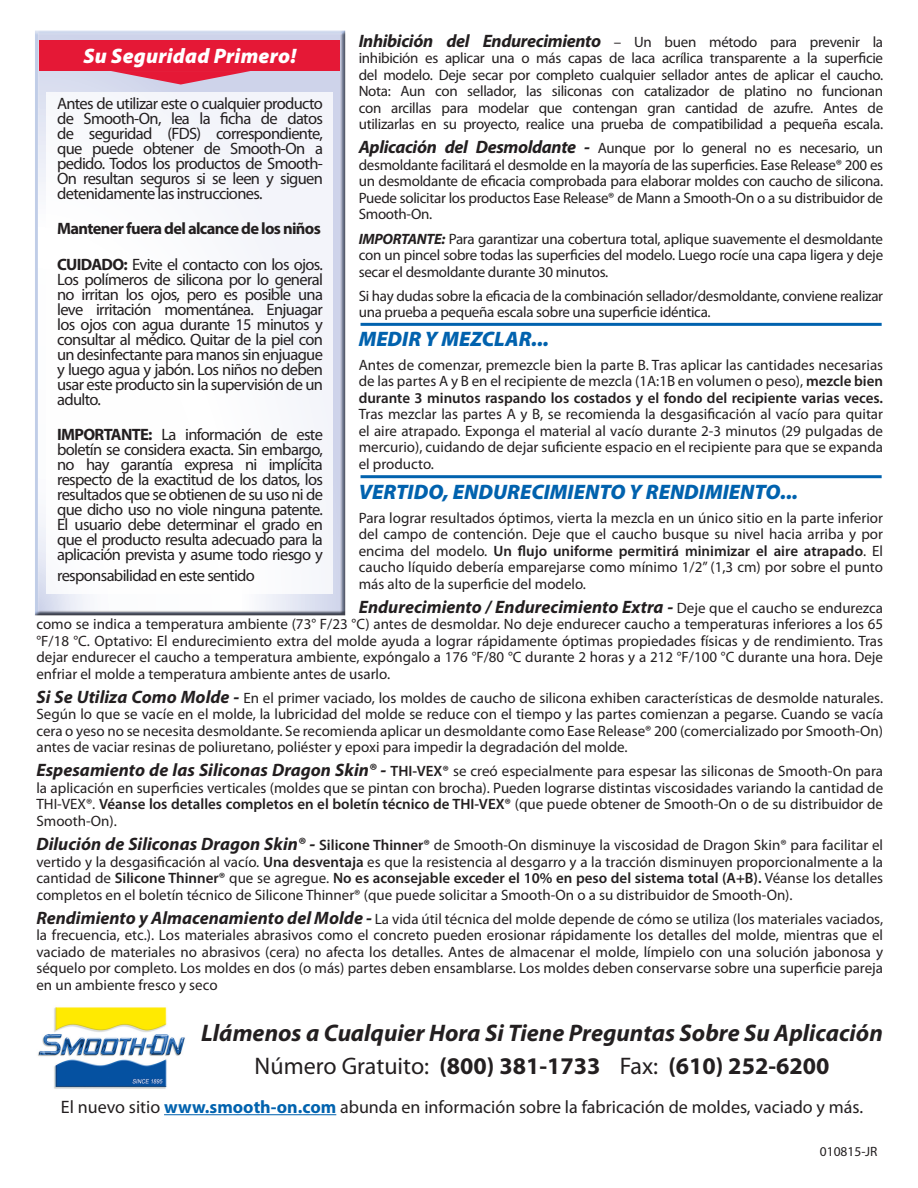
<style>
.page{position:relative;width:918px;height:1188px;background:#fff}
.page>*{position:absolute;margin:0;border:0;box-sizing:border-box;transform-origin:0 0}
.t1{font:italic 700 24px/33px "Myriad Pro";color:#231f20;text-align:center}
.t2{font:italic 900 21px "Myriad Pro";color:#0162ae}
.t3{font:italic 900 21px "Myriad Pro";letter-spacing:.01em;color:#fff}
.t4{font:italic 700 18px "Myriad Pro";letter-spacing:-.005em;color:#231f20}
.t5{font:18px "Myriad Pro";color:#231f20}
.t6{font:16.5px/15px "Myriad Pro";letter-spacing:-.04em;color:#231f20;text-align:justify}
.t7{font:700 16.5px "Myriad Pro";letter-spacing:-.04em;color:#231f20}
.t8{font:15px/16.5px "Myriad Pro";letter-spacing:-.005em;color:#231f20;text-align:justify}
.t9{font:13.5px "Myriad Pro";color:#231f20}
.s1{font-weight:400;font-style:normal;font-size:15px}
.s2{font-weight:700;font-style:italic;font-size:18px}
.s3{font-weight:700;font-style:italic}
.s4{font-weight:600}
.s5{font-weight:700}
.s6{font-weight:400;font-style:normal}
.s7{font-style:normal}
.s8{font-weight:700;color:#0162ae}
</style>
<div class="page">
<div style="left:35px;top:30px;width:313px;height:587px;background:#231f20;opacity:.75"></div>
<div style="left:46px;top:92px;width:287px;height:502px;background:#fff"></div>
<div style="left:39px;top:40px;width:301px;height:31px;background:#e51836"></div>
<svg style="left:111px;top:71px;width:139px;height:14px;background:#d97993"></svg>
<hr style="left:361px;top:323px;width:521px;height:3px;background:#0162ae">
<hr style="left:361px;top:475px;width:521px;height:3px;background:#0162ae">
<img style="left:38px;top:1007px;width:147px;height:82px">
<hr style="left:164px;top:1114px;width:172px;height:1px;background:#0162ae">
<p class="t4" style="left:359px;top:29px;width:526px">Inhibición del Endurecimiento <span class="s1">– Un buen método para prevenir la</span></p>
<p class="t8" style="left:359px;top:50px;width:526px">inhibición es aplicar una o más capas de laca acrílica transparente a la superficie del modelo. Deje secar por completo cualquier sellador antes de aplicar el caucho.<br>Nota: Aun con sellador, las siliconas con catalizador de platino no funcionan con arcillas para modelar que contengan gran cantidad de azufre. Antes de utilizarlas en su proyecto, realice una prueba de compatibilidad a pequeña escala.</p>
<p class="t8" style="left:359px;top:140px;width:526px"><span class="s2">Aplicación del Desmoldante -</span> Aunque por lo general no es necesario, un desmoldante facilitará el desmolde en la mayoría de las superficies. Ease Release® 200 es un desmoldante de eficacia comprobada para elaborar moldes con caucho de silicona.<br>Puede solicitar los productos Ease Release® de Mann a Smooth-On o a su distribuidor de Smooth-On.</p>
<p class="t8" style="left:359px;top:230px;width:526px"><span class="s3">IMPORTANTE:</span> Para garantizar una cobertura total, aplique suavemente el desmoldante con un pincel sobre todas las superficies del modelo. Luego rocíe una capa ligera y deje secar el desmoldante durante 30 minutos.</p>
<p class="t8" style="left:359px;top:287px;width:526px">Si hay dudas sobre la eficacia de la combinación sellador/desmoldante, conviene realizar una prueba a pequeña escala sobre una superficie idéntica.</p>
<p class="t2" style="left:359px;top:325px;width:192px">MEDIR Y MEZCLAR...</p>
<p class="t8" style="left:359px;top:356px;width:526px">Antes de comenzar, premezcle bien la parte B. Tras aplicar las cantidades necesarias de las partes A y B en el recipiente de mezcla (1A:1B en volumen o peso), <span class="s4">mezcle bien durante 3 minutos raspando los costados y el fondo del recipiente varias veces.<br></span>Tras mezclar las partes A y B, se recomienda la desgasificación al vacío para quitar el aire atrapado. Exponga el material al vacío durante 2-3 minutos (29 pulgadas de mercurio), cuidando de dejar suficiente espacio en el recipiente para que se expanda el producto.</p>
<p class="t2" style="left:359px;top:478px;width:441px">VERTIDO, ENDURECIMIENTO Y RENDIMIENTO...</p>
<p class="t8" style="left:359px;top:509px;width:526px">Para lograr resultados óptimos, vierta la mezcla en un único sitio en la parte inferior del campo de contención. Deje que el caucho busque su nivel hacia arriba y por encima del modelo. <span class="s4">Un flujo uniforme permitirá minimizar el aire atrapado</span>. El caucho líquido debería emparejarse como mínimo 1/2” (1,3 cm) por sobre el punto más alto de la superficie del modelo.</p>
<p class="t4" style="left:359px;top:595px;width:526px">Endurecimiento / Endurecimiento Extra - <span class="s1">Deje que el caucho se endurezca</span></p>
<p class="t8" style="left:36px;top:616px;width:848px">como se indica a temperatura ambiente (73° F/23 °C) antes de desmoldar. No deje endurecer caucho a temperaturas inferiores a los 65 °F/18 °C. Optativo: El endurecimiento extra del molde ayuda a lograr rápidamente óptimas propiedades físicas y de rendimiento. Tras dejar endurecer el caucho a temperatura ambiente, expóngalo a 176 °F/80 °C durante 2 horas y a 212 °F/100 °C durante una hora. Deje enfriar el molde a temperatura ambiente antes de usarlo.</p>
<p class="t8" style="left:36px;top:689px;width:848px"><span class="s2">Si Se Utiliza Como Molde -</span> En el primer vaciado, los moldes de caucho de silicona exhiben características de desmolde naturales.<br>Según lo que se vacíe en el molde, la lubricidad del molde se reduce con el tiempo y las partes comienzan a pegarse. Cuando se vacía cera o yeso no se necesita desmoldante. Se recomienda aplicar un desmoldante como Ease Release® 200 (comercializado por Smooth-On) antes de vaciar resinas de poliuretano, poliéster y epoxi para impedir la degradación del molde.</p>
<p class="t8" style="left:36px;top:763px;width:848px"><span class="s2">Espesamiento de las Siliconas Dragon Skin® -</span> <span class="s4">THI-VEX®</span> se creó especialmente para espesar las siliconas de Smooth-On para la aplicación en superficies verticales (moldes que se pintan con brocha). Pueden lograrse distintas viscosidades variando la cantidad de THI-VEX®. <span class="s4">Véanse los detalles completos en el boletín técnico de THI-VEX®</span> (que puede obtener de Smooth-On o de su distribuidor de Smooth-On).</p>
<p class="t8" style="left:36px;top:836px;width:848px"><span class="s2">Dilución de Siliconas Dragon Skin® -</span> <span class="s4">Silicone Thinner®</span> de Smooth-On disminuye la viscosidad de Dragon Skin® para facilitar el vertido y la desgasificación al vacío. <span class="s4">Una desventaja</span> es que la resistencia al desgarro y a la tracción disminuyen proporcionalmente a la cantidad de <span class="s4">Silicone Thinner®</span> que se agregue. <span class="s4">No es aconsejable exceder el 10% en peso del sistema total (A+B).</span> Véanse los detalles completos en el boletín técnico de Silicone Thinner® (que puede solicitar a Smooth-On o a su distribuidor de Smooth-On).</p>
<p class="t8" style="left:36px;top:910px;width:848px"><span class="s2">Rendimiento y Almacenamiento del Molde -</span> La vida útil técnica del molde depende de cómo se utiliza (los materiales vaciados, la frecuencia, etc.). Los materiales abrasivos como el concreto pueden erosionar rápidamente los detalles del molde, mientras que el vaciado de materiales no abrasivos (cera) no afecta los detalles. Antes de almacenar el molde, límpielo con una solución jabonosa y séquelo por completo. Los moldes en dos (o más) partes deben ensamblarse. Los moldes deben conservarse sobre una superficie pareja en un ambiente fresco y seco</p>
<p class="t3" style="left:84px;top:42px;width:214px">Su Seguridad Primero!</p>
<p class="t6" style="left:57px;top:96px;width:267px">Antes de utilizar este o cualquier producto de Smooth-On, lea la ficha de datos de seguridad (FDS) correspondiente, que puede obtener de Smooth-On a pedido. Todos los productos de Smooth-On resultan seguros si se leen y siguen detenidamente las instrucciones.</p>
<p class="t7" style="left:57px;top:218px;width:265px">Mantener fuera del alcance de los niños</p>
<p class="t6" style="left:57px;top:256px;width:267px"><span class="s5">CUIDADO:</span> Evite el contacto con los ojos.<br>Los polímeros de silicona por lo general no irritan los ojos, pero es posible una leve irritación momentánea. Enjuagar los ojos con agua durante 15 minutos y consultar al médico. Quitar de la piel con un desinfectante para manos sin enjuague y luego agua y jabón. Los niños no deben usar este producto sin la supervisión de un adulto.</p>
<p class="t6" style="left:57px;top:427px;width:267px"><span class="s5">IMPORTANTE:</span> La información de este boletín se considera exacta. Sin embargo, no hay garantía expresa ni implícita respecto de la exactitud de los datos, los resultados que se obtienen de su uso ni de que dicho uso no viole ninguna patente.<br>El usuario debe determinar el grado en que el producto resulta adecuado para la aplicación prevista y asume todo riesgo y</p>
<p class="t6" style="left:57px;top:568px;width:199px">responsabilidad en este sentido</p>
<p class="t1" style="left:201px;top:1016px;width:683px">Llámenos a Cualquier Hora Si Tiene Preguntas Sobre Su Aplicación<br><span class="s6">Número Gratuito:</span> <span class="s7">(800) 381-1733</span> <span class="s6">Fax:</span> <span class="s7">(610) 252-6200</span></p>
<p class="t5" style="left:61px;top:1096px;width:804px">El nuevo sitio <span class="s8">www.smooth-on.com</span> abunda en información sobre la fabricación de moldes, vaciado y más.</p>
<p class="t9" style="left:820px;top:1144px;width:59px">010815-JR</p>
</div>
